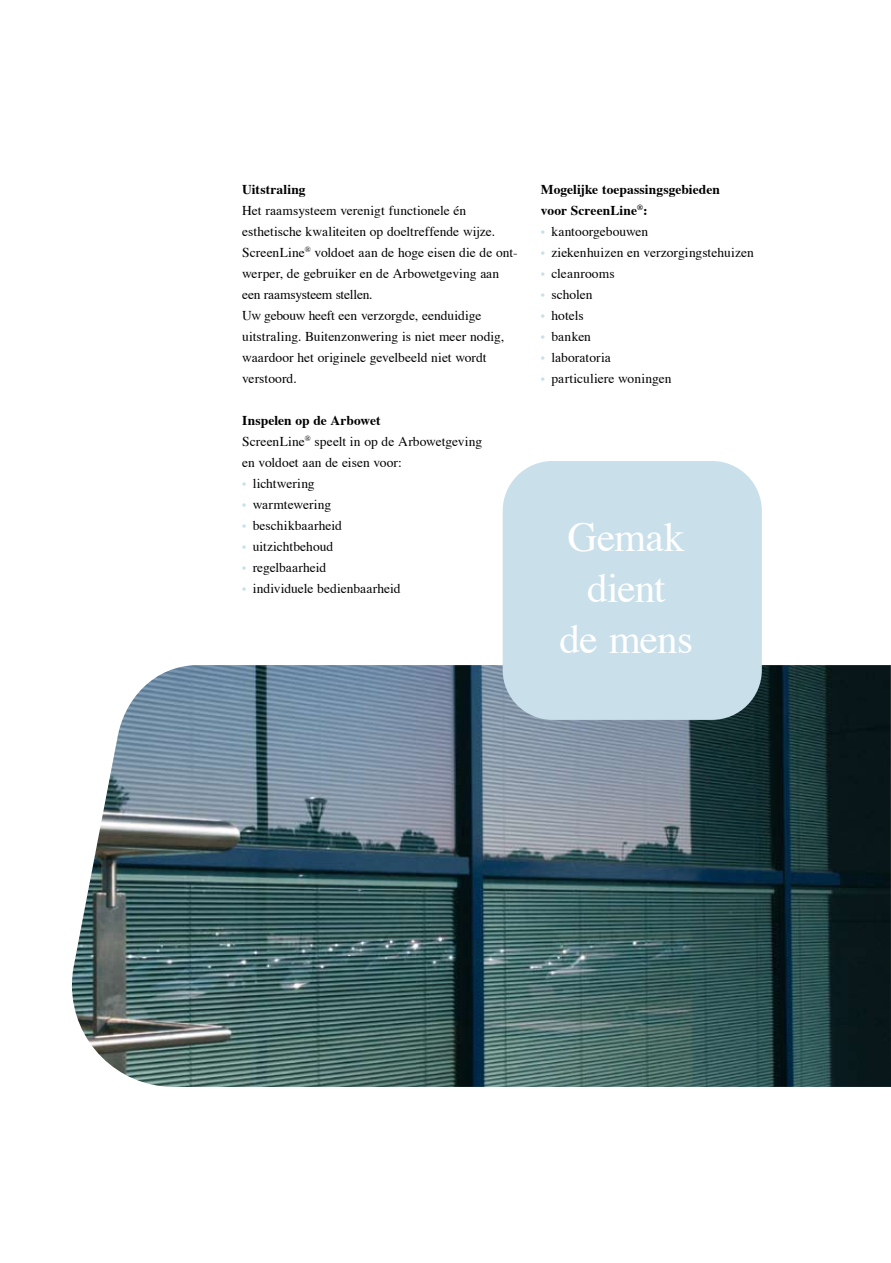
<style>
.page{position:relative;width:891px;height:1263px;background:#fff}
.page>*{position:absolute;margin:0;border:0;box-sizing:border-box;transform-origin:0 0}
.t1{font:41.1px/51px "Times";letter-spacing:-.02em;color:#fff;text-align:center}
.t2{font:13.5px/21px "Times";color:#000}
.t3{font:700 13.5px/21px "Times";letter-spacing:.005em;color:#000}
.s1{font-weight:700}
.s2{font-size:12px;color:#c9e0eb}
</style>
<div class="page">
<img style="left:72px;top:665px;width:818px;height:422px">
<div style="left:502px;top:461px;width:259px;height:259px;background:#c9e0eb;border-radius:50px"></div>
<p class="t3" style="left:242px;top:177px;width:65px">Uitstraling</p>
<p class="t2" style="left:242px;top:199px;width:277px">Het raamsysteem verenigt functionele én esthetische kwaliteiten op doeltreffende wijze.<br>ScreenLine<sup>®</sup> voldoet aan de hoge eisen die de ont&shy;werper, de gebruiker en de Arbowetgeving aan een raamsysteem stellen.<br>Uw gebouw heeft een verzorgde, eenduidige uitstraling. Buitenzonwering is niet meer nodig, waardoor het originele gevelbeeld niet wordt verstoord.</p>
<p class="t2" style="left:242px;top:409px;width:241px"><span class="s1">Inspelen op de Arbowet<br></span>ScreenLine<sup>®</sup> speelt in op de Arbowetgeving en voldoet aan de eisen voor:</p>
<p class="t2" style="left:242px;top:472px;width:74px"><span class="s2">•</span> lichtwering</p>
<p class="t2" style="left:242px;top:493px;width:91px"><span class="s2">•</span> warmtewering</p>
<p class="t2" style="left:242px;top:514px;width:101px"><span class="s2">•</span> beschikbaarheid</p>
<p class="t2" style="left:242px;top:535px;width:93px"><span class="s2">•</span> uitzichtbehoud</p>
<p class="t2" style="left:242px;top:556px;width:85px"><span class="s2">•</span> regelbaarheid</p>
<p class="t2" style="left:242px;top:577px;width:160px"><span class="s2">•</span> individuele bedienbaarheid</p>
<p class="t3" style="left:540px;top:177px;width:180px">Mogelijke toepassingsgebieden voor ScreenLine<sup>®</sup>:</p>
<p class="t2" style="left:540px;top:220px;width:109px"><span class="s2">•</span> kantoorgebouwen</p>
<p class="t2" style="left:540px;top:241px;width:214px"><span class="s2">•</span> ziekenhuizen en verzorgingstehuizen</p>
<p class="t2" style="left:540px;top:262px;width:75px"><span class="s2">•</span> cleanrooms</p>
<p class="t2" style="left:540px;top:283px;width:53px"><span class="s2">•</span> scholen</p>
<p class="t2" style="left:540px;top:304px;width:44px"><span class="s2">•</span> hotels</p>
<p class="t2" style="left:540px;top:325px;width:52px"><span class="s2">•</span> banken</p>
<p class="t2" style="left:540px;top:346px;width:71px"><span class="s2">•</span> laboratoria</p>
<p class="t2" style="left:540px;top:367px;width:132px"><span class="s2">•</span> particuliere woningen</p>
<h1 class="t1" style="left:559px;top:508px;width:135px">Gemak dient<br>de mens</h1>
</div>
